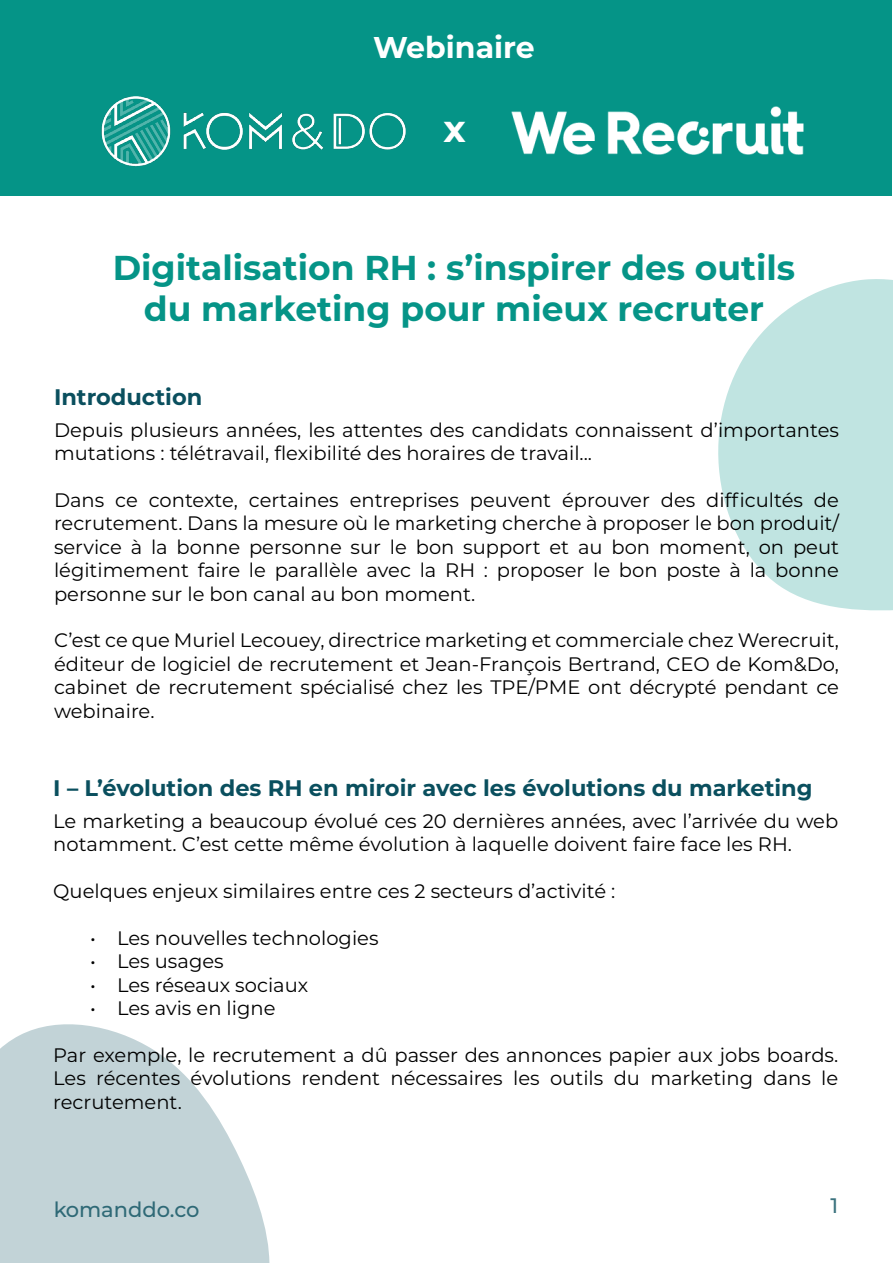
<style>
.page{position:relative;width:893px;height:1263px;background:#fff}
.page>*{position:absolute;margin:0;border:0;box-sizing:border-box;transform-origin:0 0}
.t1{font:700 37.5px "Montserrat";color:#fff}
.t2{font:700 34.5px/41.4px "Montserrat";color:#059487;text-align:center}
.t3{font:700 30px "Montserrat";color:#fff}
.t4{font:700 22.5px "Montserrat";color:#0a4f5e}
.t5{font:500 21px "Montserrat";color:#0a4f5e}
.t6{font:19.5px/23.4px "Montserrat";color:#000;text-align:justify}
</style>
<div class="page">
<svg style="left:0;top:1024px;width:270px;height:239px;fill:#c2d3d7"></svg>
<svg style="left:718px;top:279px;width:175px;height:332px;fill:#c0e4e1"></svg>
<div style="left:0;top:0;width:891px;height:196px;background:#059487"></div>
<img style="left:511px;top:107px;width:292px;height:47px">
<img style="left:101px;top:96px;width:305px;height:71px">
<h3 class="t3" style="left:373px;top:26px;width:163px">Webinaire</h3>
<h1 class="t1" style="left:444px;top:102px;width:24px">x</h1>
<h2 class="t2" style="left:113px;top:245px;width:684px">Digitalisation RH : s’inspirer des outils du marketing pour mieux recruter</h2>
<p class="t4" style="left:54px;top:380px;width:150px">Introduction</p>
<p class="t6" style="left:54px;top:417px;width:786px">Depuis plusieurs années, les attentes des candidats connaissent d’importantes mutations : télétravail, flexibilité des horaires de travail...</p>
<p class="t6" style="left:54px;top:488px;width:786px">Dans ce contexte, certaines entreprises peuvent éprouver des difficultés de recrutement. Dans la mesure où le marketing cherche à proposer le bon produit/ service à la bonne personne sur le bon support et au bon moment, on peut légitimement faire le parallèle avec la RH : proposer le bon poste à la bonne personne sur le bon canal au bon moment.</p>
<p class="t6" style="left:54px;top:628px;width:786px">C’est ce que Muriel Lecouey, directrice marketing et commerciale chez Werecruit, éditeur de logiciel de recrutement et Jean-François Bertrand, CEO de Kom&amp;Do, cabinet de recrutement spécialisé chez les TPE/PME ont décrypté pendant ce webinaire.</p>
<p class="t4" style="left:53px;top:771px;width:761px">I – L’évolution des RH en miroir avec les évolutions du marketing</p>
<p class="t6" style="left:53px;top:809px;width:786px">Le marketing a beaucoup évolué ces 20 dernières années, avec l’arrivée du web notamment. C’est cette même évolution à laquelle doivent faire face les RH.</p>
<p class="t6" style="left:53px;top:879px;width:564px">Quelques enjeux similaires entre ces 2 secteurs d’activité :</p>
<p class="t6" style="left:90px;top:926px;width:290px">• Les nouvelles technologies</p>
<p class="t6" style="left:90px;top:949px;width:135px">• Les usages</p>
<p class="t6" style="left:90px;top:972px;width:220px">• Les réseaux sociaux</p>
<p class="t6" style="left:90px;top:996px;width:187px">• Les avis en ligne</p>
<p class="t6" style="left:53px;top:1043px;width:786px">Par exemple, le recrutement a dû passer des annonces papier aux jobs boards.<br>Les récentes évolutions rendent nécessaires les outils du marketing dans le recrutement.</p>
<p class="t5" style="left:53px;top:1195px;width:148px">komanddo.co</p>
<p class="t5" style="left:830px;top:1191px;width:9px">1</p>
</div>
